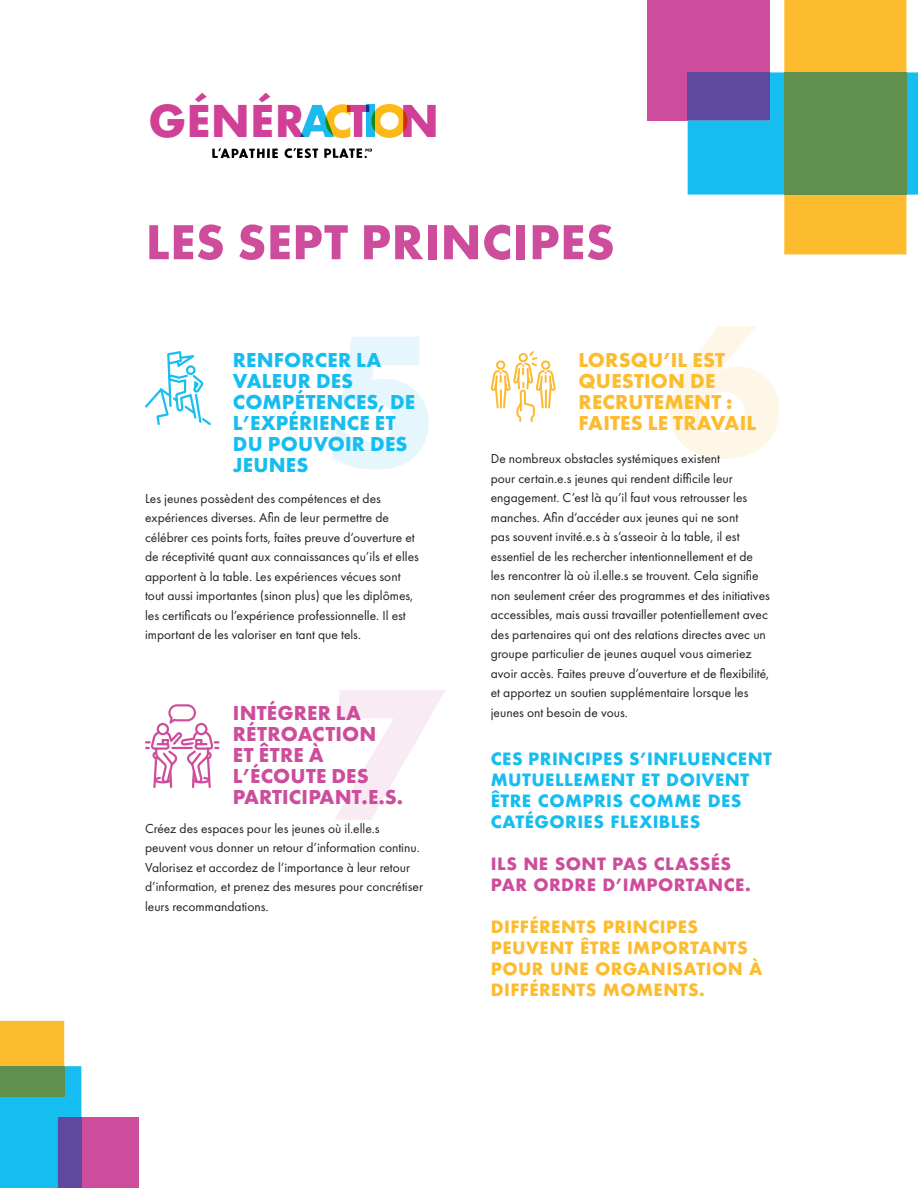
<style>
.page{position:relative;width:918px;height:1188px;background:#fff}
.page>*{position:absolute;margin:0;border:0;box-sizing:border-box;transform-origin:0 0}
.t1{font:700 195px "Futura PT";color:#15bdf0}
.t2{font:700 195px "Futura PT";color:#cd4d9c}
.t3{font:700 195px "Futura PT";color:#fdbb2e}
.t4{font:700 51px "Futura PT";letter-spacing:.01em;color:#cd4d9c}
.t5{font:700 42.6px "Futura";color:#d14097}
.t6{font:700 21px/21px "Futura PT";letter-spacing:.01em;color:#15bdf0}
.t7{font:700 21px/21px "Futura PT";letter-spacing:.01em;color:#cd4d9c}
.t8{font:700 21px/21px "Futura PT";letter-spacing:.01em;color:#fdbb2e}
.t9{font:700 16.5px/21px "Futura";letter-spacing:.025em;color:#15bdf0}
.t10{font:700 16.5px/21px "Futura";letter-spacing:.025em;color:#fdbb2e}
.t11{font:700 16.5px/21px "Futura";letter-spacing:.025em;color:#cd4d9c}
.t12{font:13.5px/19.5px "Futura PT";color:#231f20}
</style>
<div class="page">
<div style="left:58px;top:1117px;width:81px;height:71px;background:#cd4d9c"></div>
<svg style="left:0;top:1021px;width:81px;height:167px"></svg>
<div style="left:58px;top:1117px;width:23px;height:71px;background:#5f499e"></div>
<div style="left:0;top:1066px;width:64px;height:31px;background:#61904e"></div>
<svg style="left:145px;top:351px;width:66px;height:74px"></svg>
<svg style="left:145px;top:704px;width:74px;height:84px"></svg>
<svg style="left:491px;top:351px;width:65px;height:71px"></svg>
<div style="left:648px;top:0;width:122px;height:120px;background:#cd4d9c"></div>
<svg style="left:688px;top:0;width:230px;height:254px"></svg>
<div style="left:688px;top:72px;width:82px;height:48px;background:#5f499e"></div>
<div style="left:784px;top:72px;width:122px;height:123px;background:#61904e"></div>
<svg style="left:300px;top:104px;width:136px;height:34px"></svg>
<svg style="left:212px;top:148px;width:66px;height:10px"></svg>
<svg style="left:285px;top:148px;width:33px;height:10px"></svg>
<svg style="left:324px;top:148px;width:48px;height:10px"></svg>
<h3 class="t5" style="left:148px;top:90px;width:158px">GÉNÉR</h3>
<h2 class="t4" style="left:146px;top:209px;width:470px">LES SEPT PRINCIPES</h2>
<h1 class="t1" style="left:323px;top:276px;width:119px">5</h1>
<h3 class="t6" style="left:233px;top:349px;width:184px">RENFORCER LA<br>VALEUR DES<br>COMPÉTENCES, DE<br>L’EXPÉRIENCE ET<br>DU POUVOIR DES<br>JEUNES</h3>
<p class="t12" style="left:145px;top:489px;width:275px">Les jeunes possèdent des compétences et des expériences diverses. Afin de leur permettre de célébrer ces points forts, faites preuve d’ouverture et de réceptivité quant aux connaissances qu’ils et elles apportent à la table. Les expériences vécues sont tout aussi importantes (sinon plus) que les diplômes, les certificats ou l’expérience professionnelle. Il est important de les valoriser en tant que tels.</p>
<h1 class="t2" style="left:323px;top:629px;width:118px">7</h1>
<h3 class="t7" style="left:233px;top:702px;width:172px">INTÉGRER LA<br>RÉTROACTION<br>ET ÊTRE À<br>L’ÉCOUTE DES<br>PARTICIPANT.E.S.</h3>
<p class="t12" style="left:145px;top:818px;width:279px">Créez des espaces pour les jeunes où il.elle.s peuvent vous donner un retour d’information continu.<br>Valorisez et accordez de l’importance à leur retour d’information, et prenez des mesures pour concrétiser leurs recommandations.</p>
<h1 class="t3" style="left:666px;top:265px;width:118px">6</h1>
<h3 class="t8" style="left:579px;top:349px;width:179px">LORSQU’IL EST<br>QUESTION DE<br>RECRUTEMENT :<br>FAITES LE TRAVAIL</h3>
<p class="t12" style="left:491px;top:449px;width:281px">De nombreux obstacles systémiques existent<br>pour certain.e.s jeunes qui rendent difficile leur engagement. C’est là qu’il faut vous retrousser les manches. Afin d’accéder aux jeunes qui ne sont<br>pas souvent invité.e.s à s’asseoir à la table, il est essentiel de les rechercher intentionnellement et de les rencontrer là où il.elle.s se trouvent. Cela signifie non seulement créer des programmes et des initiatives accessibles, mais aussi travailler potentiellement avec des partenaires qui ont des relations directes avec un groupe particulier de jeunes auquel vous aimeriez avoir accès. Faites preuve d’ouverture et de flexibilité, et apportez un soutien supplémentaire lorsque les jeunes ont besoin de vous.</p>
<p class="t9" style="left:491px;top:748px;width:283px">CES PRINCIPES S’INFLUENCENT<br>MUTUELLEMENT ET DOIVENT<br>ÊTRE COMPRIS COMME DES<br>CATÉGORIES FLEXIBLES</p>
<p class="t11" style="left:491px;top:853px;width:261px">ILS NE SONT PAS CLASSÉS<br>PAR ORDRE D’IMPORTANCE.</p>
<p class="t10" style="left:491px;top:916px;width:273px">DIFFÉRENTS PRINCIPES<br>PEUVENT ÊTRE IMPORTANTS<br>POUR UNE ORGANISATION À<br>DIFFÉRENTS MOMENTS.</p>
</div>
